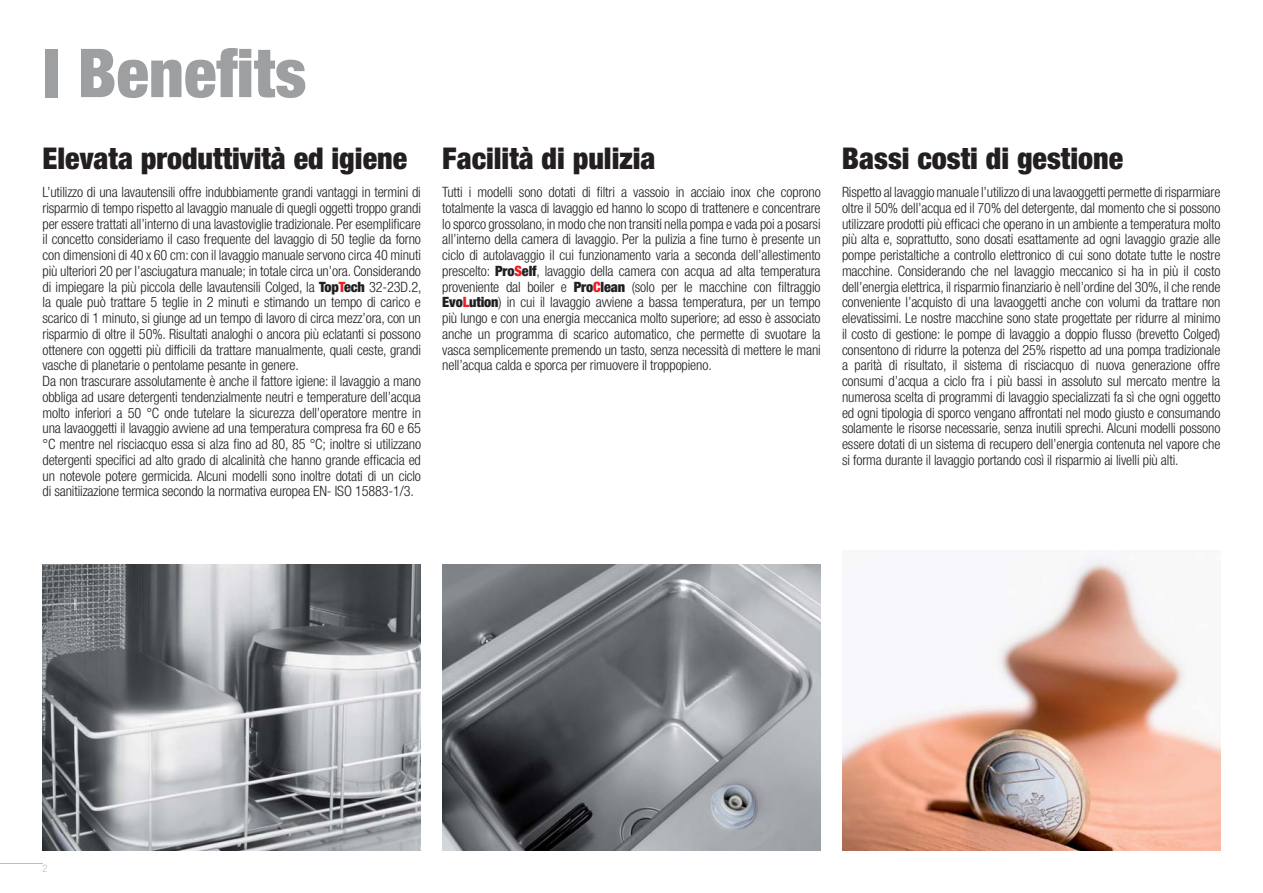
<style>
.page{position:relative;width:1263px;height:893px;background:#fff}
.page>*{position:absolute;margin:0;border:0;box-sizing:border-box;transform-origin:0 0}
.t1{font:900 condensed 67.5px "Helvetica Neue";color:#9d9fa1}
.t2{font:900 condensed 30px "Helvetica Neue";color:#231f20}
.t3{font:300 condensed 14.25px/15.8px "Helvetica Neue";letter-spacing:-.01em;color:#231f20;text-align:justify}
.t4{font:300 condensed 10.5px "Helvetica Neue";color:#bbbdc0}
.s1{font-weight:900}
.s2{font-weight:900;color:#ed1c24}
</style>
<div class="page">
<hr style="left:0;top:863px;width:43px;height:1px;background:#bbbdc0">
<img style="left:842px;top:556px;width:378px;height:294px">
<img style="left:43px;top:564px;width:378px;height:286px">
<img style="left:442px;top:564px;width:379px;height:286px">
<h1 class="t1" style="left:43px;top:49px;width:265px">I Benefits</h1>
<h2 class="t2" style="left:43px;top:147px;width:366px">Elevata produttività ed igiene</h2>
<h2 class="t2" style="left:842px;top:147px;width:283px">Bassi costi di gestione</h2>
<p class="t3" style="left:442px;top:185px;width:380px">Tutti i modelli sono dotati di filtri a vassoio in acciaio inox che coprono totalmente la vasca di lavaggio ed hanno lo scopo di trattenere e concentrare lo sporco grossolano, in modo che non transiti nella pompa e vada poi a posarsi all’interno della camera di lavaggio. Per la pulizia a fine turno è presente un ciclo di autolavaggio il cui funzionamento varia a seconda dell’allestimento prescelto: <span class="s1">Pro</span><span class="s2">S</span><span class="s1">elf</span>, lavaggio della camera con acqua ad alta temperatura proveniente dal boiler e <span class="s1">Pro</span><span class="s2">C</span><span class="s1">lean</span> (solo per le macchine con filtraggio <span class="s1">Evo</span><span class="s2">L</span><span class="s1">ution</span>) in cui il lavaggio avviene a bassa temperatura, per un tempo più lungo e con una energia meccanica molto superiore; ad esso è associato anche un programma di scarico automatico, che permette di svuotare la vasca semplicemente premendo un tasto, senza necessità di mettere le mani nell’acqua calda e sporca per rimuovere il troppopieno.</p>
<h2 class="t2" style="left:442px;top:147px;width:215px">Facilità di pulizia</h2>
<p class="t3" style="left:43px;top:185px;width:380px;text-align:left">L’utilizzo di una lavautensili offre indubbiamente grandi vantaggi in termini di risparmio di tempo rispetto al lavaggio manuale di quegli oggetti troppo grandi per essere trattati all’interno di una lavastoviglie tradizionale. Per esemplificare il concetto consideriamo il caso frequente del lavaggio di 50 teglie da forno con dimensioni di 40 x 60 cm: con il lavaggio manuale servono circa 40 minuti più ulteriori 20 per l’asciugatura manuale; in totale circa un’ora. Considerando di impiegare la più piccola delle lavautensili Colged, la <span class="s1">Top</span><span class="s2">T</span><span class="s1">ech</span> 32-23D.2, la quale può trattare 5 teglie in 2 minuti e stimando un tempo di carico e scarico di 1 minuto, si giunge ad un tempo di lavoro di circa mezz’ora, con un risparmio di oltre il 50%. Risultati analoghi o ancora più eclatanti si possono ottenere con oggetti più difficili da trattare manualmente, quali ceste, grandi vasche di planetarie o pentolame pesante in genere.<br>Da non trascurare assolutamente è anche il fattore igiene: il lavaggio a mano obbliga ad usare detergenti tendenzialmente neutri e temperature dell’acqua molto inferiori a 50 °C onde tutelare la sicurezza dell’operatore mentre in una lavaoggetti il lavaggio avviene ad una temperatura compresa fra 60 e 65 °C mentre nel risciacquo essa si alza fino ad 80, 85 °C; inoltre si utilizzano detergenti specifici ad alto grado di alcalinità che hanno grande efficacia ed un notevole potere germicida. Alcuni modelli sono inoltre dotati di un ciclo di sanitiizazione termica secondo la normativa europea EN- ISO 15883-1/3.</p>
<p class="t3" style="left:842px;top:185px;width:380px">Rispetto al lavaggio manuale l’utilizzo di una lavaoggetti permette di risparmiare oltre il 50% dell’acqua ed il 70% del detergente, dal momento che si possono utilizzare prodotti più efficaci che operano in un ambiente a temperatura molto più alta e, soprattutto, sono dosati esattamente ad ogni lavaggio grazie alle pompe peristaltiche a controllo elettronico di cui sono dotate tutte le nostre macchine. Considerando che nel lavaggio meccanico si ha in più il costo dell’energia elettrica, il risparmio finanziario è nell’ordine del 30%, il che rende conveniente l’acquisto di una lavaoggetti anche con volumi da trattare non elevatissimi. Le nostre macchine sono state progettate per ridurre al minimo il costo di gestione: le pompe di lavaggio a doppio flusso (brevetto Colged) consentono di ridurre la potenza del 25% rispetto ad una pompa tradizionale a parità di risultato, il sistema di risciacquo di nuova generazione offre consumi d’acqua a ciclo fra i più bassi in assoluto sul mercato mentre la numerosa scelta di programmi di lavaggio specializzati fa sì che ogni oggetto ed ogni tipologia di sporco vengano affrontati nel modo giusto e consumando solamente le risorse necessarie, senza inutili sprechi. Alcuni modelli possono essere dotati di un sistema di recupero dell’energia contenuta nel vapore che si forma durante il lavaggio portando così il risparmio ai livelli più alti.</p>
<p class="t4" style="left:43px;top:864px;width:7px">2</p>
</div>
